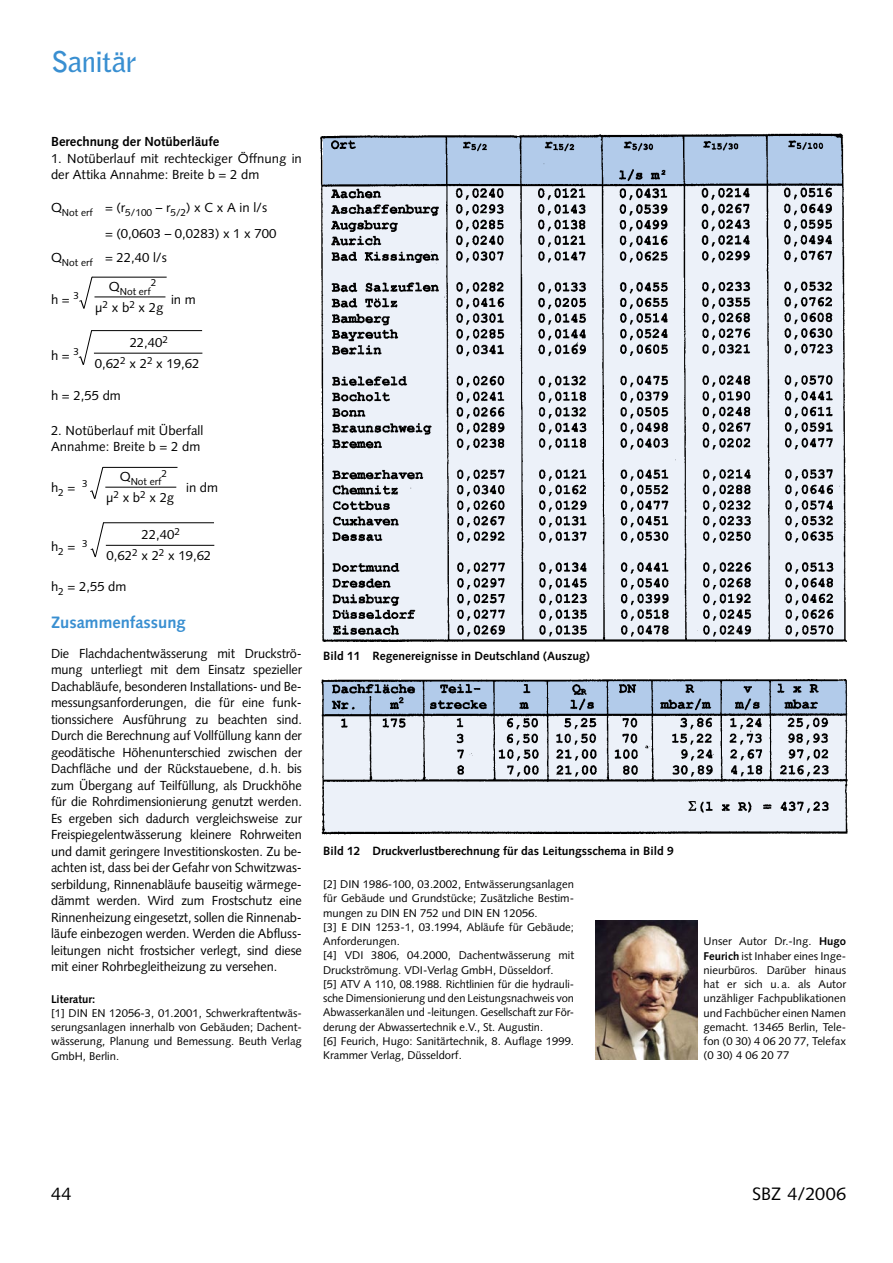
<style>
.page{position:relative;width:893px;height:1263px;background:#fff}
.page>*{position:absolute;margin:0;border:0;box-sizing:border-box;transform-origin:0 0}
.t1{font:700 28.5px "Bell Gothic Std";letter-spacing:-.02em;color:#398fd1}
.t2{font:18px "Syntax LT Std";letter-spacing:.01em;color:#000}
.SBZ_07-Zwischenüberschrift{font:700 16.5px "Syntax LT Std";color:#398fd1}
.SBZ_05-Grundtext{font:13.2px/16.5px "Syntax LT Std";color:#000}
.SBZ_05-Grundtext-2{font:700 13.2px "Syntax LT Std";color:#000}
.SBZ_12-Bildunterschrift{font:700 12px "Syntax LT Std";color:#000}
.SBZ_09-Autor_Literatur{font:11.25px/14.2px "Syntax LT Std";color:#000;text-align:justify}
.SBZ_09-Autor_Literatur-2{font:700 11.25px "Syntax LT Std";color:#000}
.SBZ_05-Grundtext-3{font:10.05px "Syntax LT Std";color:#000}
.s1{font-weight:700}
</style>
<div class="page">
<img style="left:320px;top:133px;width:527px;height:509px">
<img style="left:321px;top:679px;width:527px;height:156px">
<img style="left:595px;top:921px;width:102px;height:138px">
<hr style="left:91px;top:330px;width:111px;height:1px;background:#000">
<hr style="left:94px;top:353px;width:108px;height:1px;background:#000">
<svg style="left:79px;top:330px;width:13px;height:35px"></svg>
<hr style="left:92px;top:277px;width:75px;height:1px;background:#000">
<hr style="left:94px;top:297px;width:71px;height:1px;background:#000">
<svg style="left:79px;top:277px;width:14px;height:32px"></svg>
<hr style="left:103px;top:522px;width:111px;height:1px;background:#000">
<hr style="left:106px;top:545px;width:108px;height:1px;background:#000">
<svg style="left:91px;top:522px;width:13px;height:35px"></svg>
<hr style="left:103px;top:467px;width:74px;height:1px;background:#000">
<hr style="left:105px;top:487px;width:71px;height:1px;background:#000">
<svg style="left:90px;top:467px;width:13px;height:32px"></svg>
<h1 class="t1" style="left:51px;top:45px;width:87px">Sanitär</h1>
<p class="SBZ_05-Grundtext-2" style="left:51px;top:134px;width:170px">Berechnung der Notüberläufe</p>
<p class="SBZ_05-Grundtext" style="left:51px;top:150px;width:252px">1. Notüberlauf mit rechteckiger Öffnung in der Attika Annahme: Breite b = 2 dm</p>
<p class="SBZ_05-Grundtext" style="left:51px;top:199px;width:218px">Q<sub>Not</sub> <sub>erf</sub> = (r<sub>5/100</sub> – r<sub>5/2</sub>) x C x A in l/s</p>
<p class="SBZ_05-Grundtext" style="left:105px;top:225px;width:173px">= (0,0603 – 0,0283) x 1 x 700</p>
<p class="SBZ_05-Grundtext" style="left:51px;top:249px;width:117px">Q<sub>Not</sub> <sub>erf</sub> = 22,40 l/s</p>
<p class="SBZ_05-Grundtext" style="left:51px;top:291px;width:30px">h = <sup>3</sup></p>
<p class="SBZ_05-Grundtext" style="left:171px;top:291px;width:26px">in m</p>
<p class="SBZ_05-Grundtext-3" style="left:109px;top:285px;width:43px"><sup>Q</sup>Not erf</p>
<p class="SBZ_05-Grundtext-3" style="left:151px;top:277px;width:7px">2</p>
<p class="SBZ_05-Grundtext" style="left:95px;top:299px;width:70px">μ<sup>2</sup> x b<sup>2</sup> x 2g</p>
<p class="SBZ_05-Grundtext" style="left:130px;top:334px;width:40px">22,40<sup>2</sup></p>
<p class="SBZ_05-Grundtext" style="left:95px;top:356px;width:106px">0,62<sup>2</sup> x 2<sup>2</sup> x 19,62</p>
<p class="SBZ_05-Grundtext" style="left:51px;top:347px;width:30px">h = <sup>3</sup></p>
<p class="SBZ_05-Grundtext" style="left:51px;top:387px;width:71px">h = 2,55 dm</p>
<p class="SBZ_05-Grundtext" style="left:51px;top:422px;width:154px">2. Notüberlauf mit Überfall</p>
<p class="SBZ_05-Grundtext" style="left:51px;top:438px;width:151px">Annahme: Breite b = 2 dm</p>
<p class="SBZ_05-Grundtext" style="left:51px;top:479px;width:38px">h<sub>2</sub> = <sup>3</sup></p>
<p class="SBZ_05-Grundtext" style="left:186px;top:479px;width:34px">in dm</p>
<p class="SBZ_05-Grundtext-3" style="left:120px;top:476px;width:43px"><sup>Q</sup>Not erf</p>
<p class="SBZ_05-Grundtext-3" style="left:162px;top:467px;width:7px">2</p>
<p class="SBZ_05-Grundtext" style="left:106px;top:490px;width:70px">μ<sup>2</sup> x b<sup>2</sup> x 2g</p>
<p class="SBZ_05-Grundtext" style="left:142px;top:526px;width:40px">22,40<sup>2</sup></p>
<p class="SBZ_05-Grundtext" style="left:107px;top:548px;width:106px">0,62<sup>2</sup> x 2<sup>2</sup> x 19,62</p>
<p class="SBZ_05-Grundtext" style="left:51px;top:538px;width:38px">h<sub>2</sub> = <sup>3</sup></p>
<p class="SBZ_05-Grundtext" style="left:51px;top:578px;width:77px">h<sub>2</sub> = 2,55 dm</p>
<p class="SBZ_07-Zwischenüberschrift" style="left:51px;top:613px;width:136px">Zusammenfassung</p>
<p class="SBZ_05-Grundtext" style="left:51px;top:645px;width:252px;text-align:justify">Die Flachdachentwässerung mit Druckströ&shy;mung unterliegt mit dem Einsatz spezieller Dachabläufe, besonderen Installations- und Be&shy;messungsanforderungen, die für eine funk&shy;tionssichere Ausführung zu beachten sind.<br>Durch die Berechnung auf Vollfüllung kann der geodätische Höhenunterschied zwischen der Dachfläche und der Rückstauebene, d. h. bis zum Übergang auf Teilfüllung, als Druckhöhe für die Rohrdimensionierung genutzt werden.<br>Es ergeben sich dadurch vergleichsweise zur Freispiegelentwässerung kleinere Rohrweiten und damit geringere Investitionskosten. Zu be&shy;achten ist, dass bei der Gefahr von Schwitzwas&shy;serbildung, Rinnenabläufe bauseitig wärmege&shy;dämmt werden. Wird zum Frostschutz eine Rinnenheizung eingesetzt, sollen die Rinnenab&shy;läufe einbezogen werden. Werden die Abfluss&shy;leitungen nicht frostsicher verlegt, sind diese mit einer Rohrbegleitheizung zu versehen.</p>
<p class="SBZ_09-Autor_Literatur-2" style="left:51px;top:992px;width:46px">Literatur:</p>
<p class="SBZ_09-Autor_Literatur" style="left:51px;top:1006px;width:252px">[1] DIN EN 12056-3, 01.2001, Schwerkraftentwäs&shy;serungsanlagen innerhalb von Gebäuden; Dachent&shy;wässerung, Planung und Bemessung. Beuth Verlag GmbH, Berlin.</p>
<p class="SBZ_12-Bildunterschrift" style="left:323px;top:649px;width:268px">Bild 11 Regenereignisse in Deutschland (Auszug)</p>
<p class="SBZ_12-Bildunterschrift" style="left:323px;top:843px;width:352px">Bild 12 Druckverlustberechnung für das Leitungsschema in Bild 9</p>
<p class="SBZ_09-Autor_Literatur" style="left:323px;top:877px;width:252px">[2] DIN 1986-100, 03.2002, Entwässerungsanlagen für Gebäude und Grundstücke; Zusätzliche Bestim&shy;mungen zu DIN EN 752 und DIN EN 12056.</p>
<p class="SBZ_09-Autor_Literatur" style="left:323px;top:920px;width:252px">[3] E DIN 1253-1, 03.1994, Abläufe für Gebäude;<br>Anforderungen.</p>
<p class="SBZ_09-Autor_Literatur" style="left:323px;top:948px;width:252px">[4] VDI 3806, 04.2000, Dachentwässerung mit<br>Druckströmung. VDI-Verlag GmbH, Düsseldorf.</p>
<p class="SBZ_09-Autor_Literatur" style="left:323px;top:977px;width:252px">[5] ATV A 110, 08.1988. Richtlinien für die hydrauli&shy;sche Dimensionierung und den Leistungsnachweis von Abwasserkanälen und -leitungen. Gesellschaft zur För&shy;derung der Abwassertechnik e.V., St. Augustin.</p>
<p class="SBZ_09-Autor_Literatur" style="left:323px;top:1034px;width:252px">[6] Feurich, Hugo: Sanitärtechnik, 8. Auflage 1999.<br>Krammer Verlag, Düsseldorf.</p>
<p class="SBZ_09-Autor_Literatur" style="left:704px;top:934px;width:144px">Unser Autor Dr.-Ing. <span class="s1">Hugo Feurich</span> ist Inhaber eines Inge&shy;nieurbüros. Darüber hinaus hat er sich u. a. als Autor unzähliger Fachpublikationen und Fachbücher einen Namen gemacht. 13465 Berlin, Tele&shy;fon (0 30) 4 06 20 77, Telefax (0 30) 4 06 20 77</p>
<h2 class="t2" style="left:51px;top:1183px;width:22px">44</h2>
<h2 class="t2" style="left:752px;top:1183px;width:95px">SBZ 4/2006</h2>
</div>
